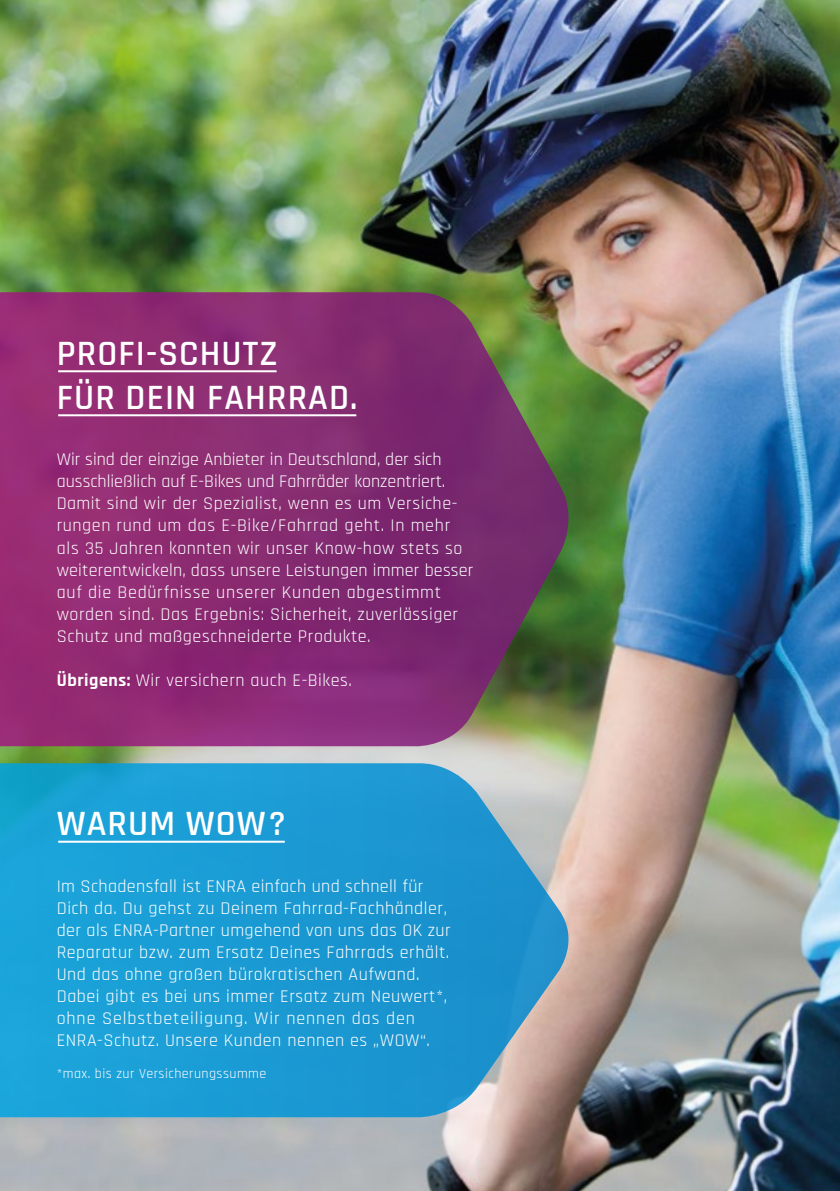
<style>
.page{position:relative;width:840px;height:1191px;background:#fff}
.page>*{position:absolute;margin:0;border:0;box-sizing:border-box;transform-origin:0 0}
.t1{font:600 36px/44px "Rajdhani";letter-spacing:.03em;color:#fff}
.t2{font:18px/22px "Rajdhani";letter-spacing:.03em;color:#fff}
.t3{font:14px "Rajdhani";letter-spacing:.03em;color:#fff}
.s1{font-weight:700}
</style>
<div class="page">
<img style="left:0;top:0;width:839px;height:1191px">
<svg style="left:0;top:292px;width:570px;height:454px;background:#85336d"></svg>
<svg style="left:0;top:763px;width:570px;height:354px;background:#2a9dd0"></svg>
<hr style="left:58px;top:370px;width:218px;height:2px;background:#fff">
<hr style="left:58px;top:414px;width:298px;height:2px;background:#fff">
<hr style="left:58px;top:840px;width:226px;height:2px;background:#fff">
<h1 class="t1" style="left:57px;top:332px;width:302px">PROFI-SCHUTZ<br>FÜR DEIN FAHRRAD.</h1>
<p class="t2" style="left:57px;top:449px;width:418px">Wir sind der einzige Anbieter in Deutschland, der sich ausschließlich auf E-Bikes und Fahrräder konzentriert.<br>Damit sind wir der Spezialist, wenn es um Versiche&shy;rungen rund um das E-Bike/Fahrrad geht. In mehr als 35 Jahren konnten wir unser Know-how stets so weiterentwickeln, dass unsere Leistungen immer besser auf die Bedürfnisse unserer Kunden abgestimmt worden sind. Das Ergebnis: Sicherheit, zuverlässiger Schutz und maßgeschneiderte Produkte.</p>
<p class="t2" style="left:57px;top:669px;width:296px"><span class="s1">Übrigens:</span> Wir versichern auch E-Bikes.</p>
<h1 class="t1" style="left:57px;top:802px;width:230px">WARUM WOW?</h1>
<p class="t2" style="left:57px;top:876px;width:395px">Im Schadensfall ist ENRA einfach und schnell für Dich da. Du gehst zu Deinem Fahrrad-Fachhändler, der als ENRA-Partner umgehend von uns das OK zur Reparatur bzw. zum Ersatz Deines Fahrrads erhält.<br>Und das ohne großen bürokratischen Aufwand.<br>Dabei gibt es bei uns immer Ersatz zum Neuwert*, ohne Selbstbeteiligung. Wir nennen das den ENRA-Schutz. Unsere Kunden nennen es „WOW“.</p>
<p class="t3" style="left:57px;top:1065px;width:211px">*max. bis zur Versicherungssumme</p>
</div>
